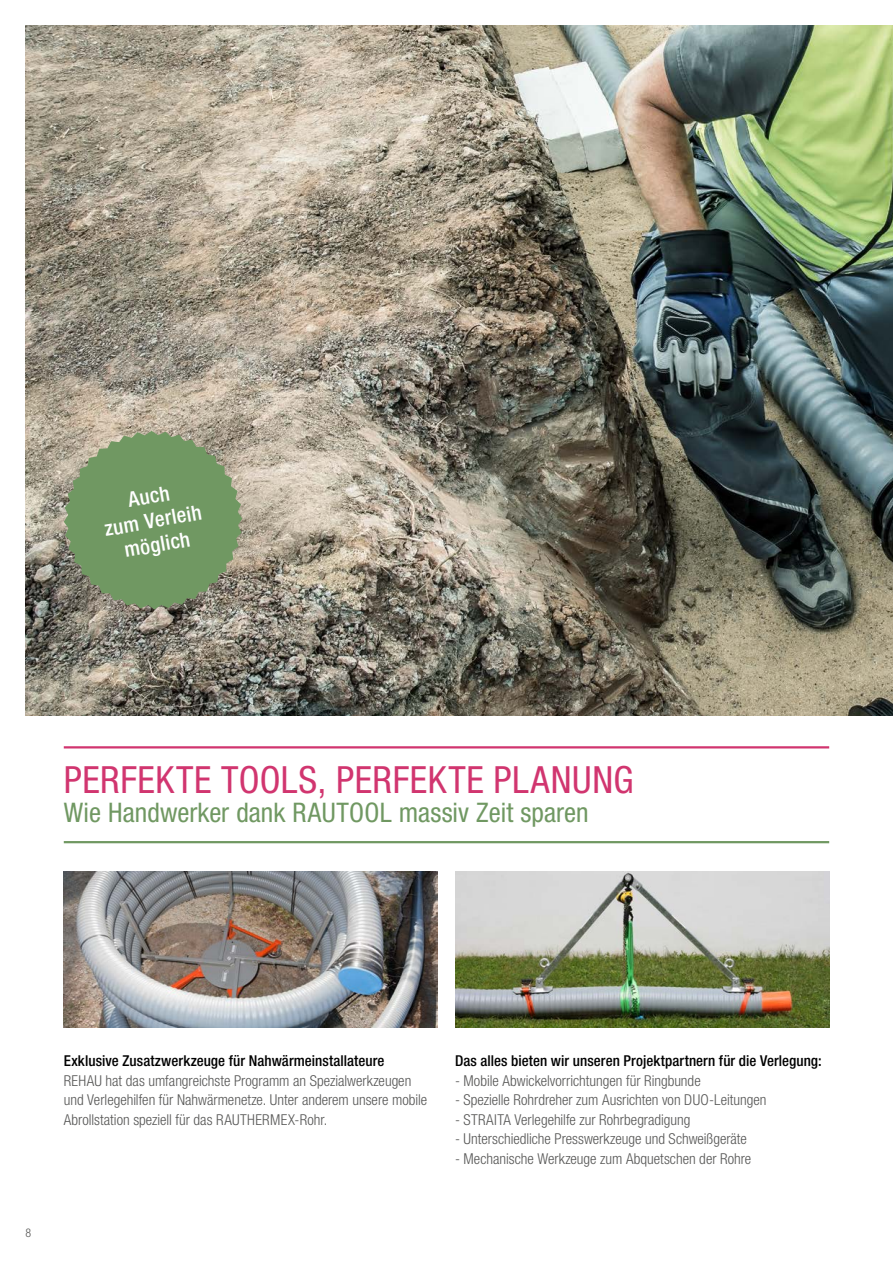
<style>
.page{position:relative;width:893px;height:1263px;background:#fff}
.page>*{position:absolute;margin:0;border:0;box-sizing:border-box;transform-origin:0 0}
.Headline_with_sublin{font:condensed 37.5px "Helvetica Neue LTW1 G";letter-spacing:.015em;color:#d1356f}
.Subline{font:condensed 27px "Helvetica Neue LTW1 G";letter-spacing:.005em;color:#709862}
.Super_medium_RAUTITA{font:500 condensed 21px "Helvetica Neue LTW1 G";color:#fff}
.Bodytext{font:300 condensed 15px/19.5px "Helvetica Neue LTW1 G";color:#575756}
.Bodytext_headline{font:500 condensed 15px "Helvetica Neue LTW1 G";letter-spacing:.005em;color:#000}
.t1{font:300 condensed 12px "Helvetica Neue LTW1 G";color:#575756}
</style>
<div class="page">
<img style="left:26px;top:26px;width:867px;height:689px">
<img style="left:455px;top:871px;width:374px;height:156px">
<hr style="left:64px;top:746px;width:765px;height:2px;background:#d1356f">
<hr style="left:64px;top:841px;width:765px;height:2px;background:#709862">
<svg style="left:64px;top:431px;width:178px;height:178px;background:#7b976a"></svg>
<img style="left:64px;top:871px;width:374px;height:156px">
<p class="Super_medium_RAUTITA" style="left:126px;top:487px;width:43px;rotate:-10deg">Auch</p>
<p class="Super_medium_RAUTITA" style="left:102px;top:516px;width:100px;rotate:-10deg">zum Verleih</p>
<p class="Super_medium_RAUTITA" style="left:122px;top:537px;width:68px;rotate:-10deg">möglich</p>
<p class="Headline_with_sublin" style="left:64px;top:758px;width:571px">PERFEKTE TOOLS, PERFEKTE PLANUNG</p>
<p class="Subline" style="left:64px;top:797px;width:526px">Wie Handwerker dank RAUTOOL massiv Zeit sparen</p>
<p class="t1" style="left:26px;top:1226px;width:7px">8</p>
<p class="Bodytext_headline" style="left:64px;top:1052px;width:322px">Exklusive Zusatzwerkzeuge für Nahwärmeinstallateure</p>
<p class="Bodytext" style="left:64px;top:1071px;width:365px">REHAU hat das umfangreichste Programm an Spezialwerkzeugen und Verlegehilfen für Nahwärmenetze. Unter anderem unsere mobile<br>Abrollstation speziell für das RAUTHERMEX-Rohr.</p>
<p class="Bodytext_headline" style="left:455px;top:1052px;width:368px">Das alles bieten wir unseren Projektpartnern für die Verlegung:</p>
<p class="Bodytext" style="left:455px;top:1071px;width:247px">- Mobile Abwickelvorrichtungen für Ringbunde</p>
<p class="Bodytext" style="left:455px;top:1090px;width:313px">- Spezielle Rohrdreher zum Ausrichten von DUO-Leitungen</p>
<p class="Bodytext" style="left:455px;top:1110px;width:237px">- STRAITA Verlegehilfe zur Rohrbegradigung</p>
<p class="Bodytext" style="left:455px;top:1129px;width:293px">- Unterschiedliche Presswerkzeuge und Schweißgeräte</p>
<p class="Bodytext" style="left:455px;top:1149px;width:298px">- Mechanische Werkzeuge zum Abquetschen der Rohre</p>
</div>
